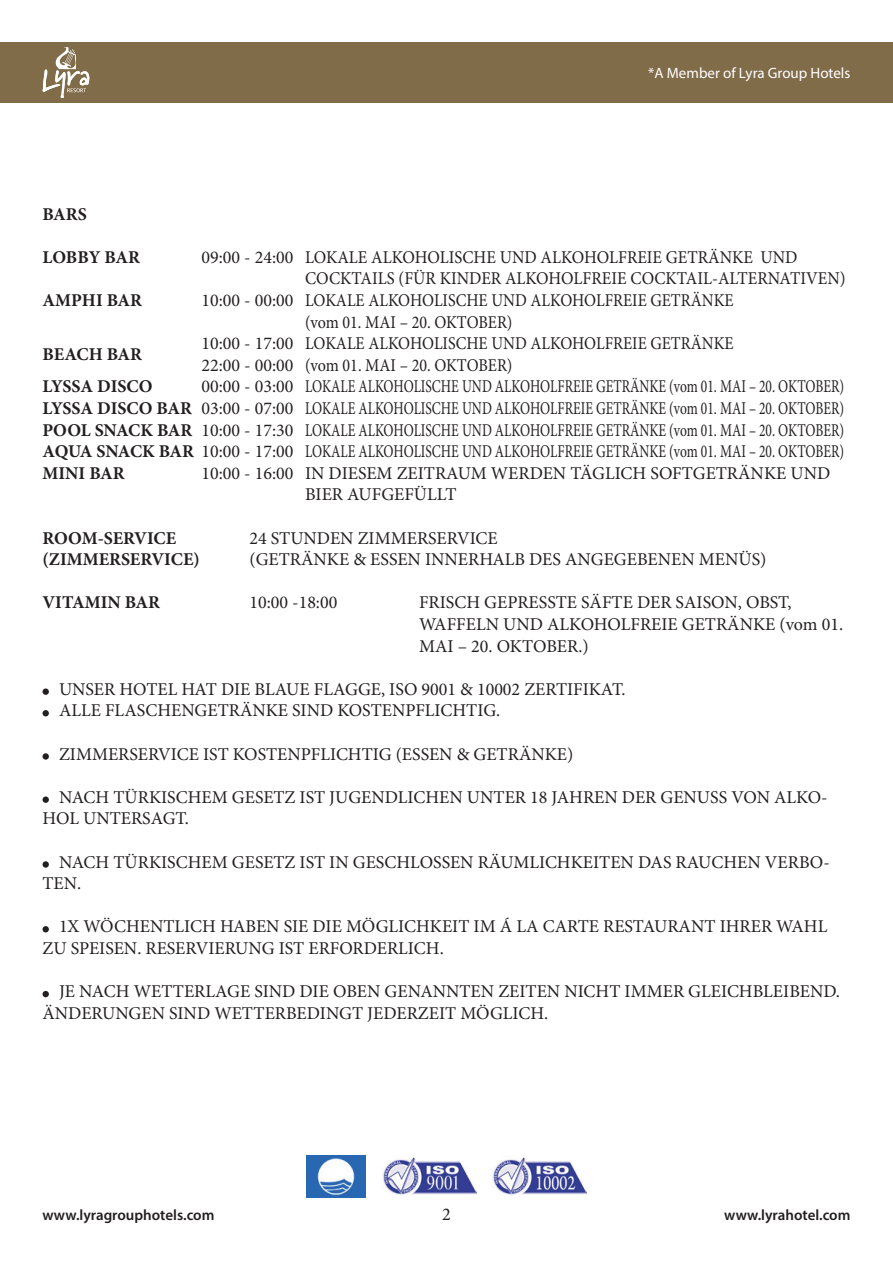
<style>
.page{position:relative;width:893px;height:1263px;background:#fff}
.page>*{position:absolute;margin:0;border:0;box-sizing:border-box;transform-origin:0 0}
.t1{font:18px/21.6px "Minion Pro";color:#231f20}
.t2{font:700 18px "Minion Pro";color:#231f20}
.t3{font:600 15px "Myriad Pro";color:#231f20}
.t4{font:15px "Myriad Pro";color:#fff}
.s1{font-weight:700}
</style>
<div class="page">
<div style="left:43px;top:688px;width:6px;height:7px;background:#231f20;border-radius:50%"></div>
<svg style="left:43px;top:710px;width:6px;height:6px"></svg>
<div style="left:43px;top:753px;width:6px;height:7px;background:#231f20;border-radius:50%"></div>
<div style="left:43px;top:796px;width:6px;height:7px;background:#231f20;border-radius:50%"></div>
<div style="left:43px;top:861px;width:6px;height:7px;background:#231f20;border-radius:50%"></div>
<svg style="left:43px;top:926px;width:6px;height:6px"></svg>
<svg style="left:43px;top:991px;width:6px;height:6px"></svg>
<div style="left:0;top:43px;width:893px;height:60px;background:#816c4a"></div>
<svg style="left:43px;top:47px;width:46px;height:51px"></svg>
<img style="left:306px;top:1155px;width:60px;height:43px">
<img style="left:382px;top:1157px;width:94px;height:38px">
<img style="left:492px;top:1157px;width:95px;height:38px">
<p class="t4" style="left:648px;top:64px;width:204px">*A Member of Lyra Group Hotels</p>
<p class="t2" style="left:43px;top:201px;width:46px">BARS</p>
<p class="t2" style="left:43px;top:244px;width:99px">LOBBY BAR</p>
<p class="t1" style="left:305px;top:246px;width:542px;text-indent:-104px">09:00 - 24:00 LOKALE ALKOHOLISCHE UND ALKOHOLFREIE GETRÄNKE UND<br>COCKTAILS (FÜR KINDER ALKOHOLFREIE COCKTAIL-ALTERNATIVEN)</p>
<p class="t2" style="left:43px;top:288px;width:101px">AMPHI BAR</p>
<p class="t1" style="left:305px;top:290px;width:430px;text-indent:-103px">10:00 - 00:00 LOKALE ALKOHOLISCHE UND ALKOHOLFREIE GETRÄNKE (vom 01. MAI – 20. OKTOBER)</p>
<p class="t2" style="left:43px;top:341px;width:101px">BEACH BAR</p>
<p class="t1" style="left:202px;top:333px;width:534px">10:00 - 17:00 LOKALE ALKOHOLISCHE UND ALKOHOLFREIE GETRÄNKE<br>22:00 - 00:00 (vom 01. MAI – 20. OKTOBER)</p>
<p class="t1" style="left:43px;top:376px;width:803px;text-align:justify;text-indent:159px">00:00 - 03:00 LOKALE ALKOHOLISCHE UND ALKOHOLFREIE GETRÄNKE (vom 01. MAI – 20. OKTOBER)<br><span class="s1">LYSSA DISCO BAR</span> 03:00 - 07:00 LOKALE ALKOHOLISCHE UND ALKOHOLFREIE GETRÄNKE (vom 01. MAI – 20. OKTOBER)<br><span class="s1">POOL SNACK BAR</span> 10:00 - 17:30 LOKALE ALKOHOLISCHE UND ALKOHOLFREIE GETRÄNKE (vom 01. MAI – 20. OKTOBER)<br><span class="s1">AQUA SNACK BAR</span> 10:00 - 17:00 LOKALE ALKOHOLISCHE UND ALKOHOLFREIE GETRÄNKE (vom 01. MAI – 20. OKTOBER)<br><span class="s1">MINI BAR</span></p>
<p class="t2" style="left:43px;top:374px;width:112px">LYSSA DISCO</p>
<p class="t1" style="left:305px;top:462px;width:527px;text-indent:-104px">10:00 - 16:00 IN DIESEM ZEITRAUM WERDEN TÄGLICH SOFTGETRÄNKE UND<br>BIER AUFGEFÜLLT</p>
<p class="t2" style="left:43px;top:525px;width:135px">ROOM-SERVICE</p>
<p class="t1" style="left:250px;top:527px;width:250px">24 STUNDEN ZIMMERSERVICE</p>
<p class="t2" style="left:43px;top:547px;width:159px">(ZIMMERSERVICE)</p>
<p class="t1" style="left:250px;top:549px;width:518px">(GETRÄNKE &amp; ESSEN INNERHALB DES ANGEGEBENEN MENÜS)</p>
<p class="t2" style="left:43px;top:590px;width:119px">VITAMIN BAR</p>
<p class="t1" style="left:250px;top:592px;width:89px">10:00 -18:00</p>
<p class="t1" style="left:419px;top:592px;width:426px">FRISCH GEPRESSTE SÄFTE DER SAISON, OBST,<br>WAFFELN UND ALKOHOLFREIE GETRÄNKE (vom 01.<br>MAI – 20. OKTOBER.)</p>
<p class="t1" style="left:59px;top:678px;width:568px">UNSER HOTEL HAT DIE BLAUE FLAGGE, ISO 9001 &amp; 10002 ZERTIFIKAT.<br>ALLE FLASCHENGETRÄNKE SIND KOSTENPFLICHTIG.</p>
<p class="t1" style="left:59px;top:743px;width:516px">ZIMMERSERVICE IST KOSTENPFLICHTIG (ESSEN &amp; GETRÄNKE)</p>
<p class="t1" style="left:43px;top:786px;width:786px;text-indent:17px">NACH TÜRKISCHEM GESETZ IST JUGENDLICHEN UNTER 18 JAHREN DER GENUSS VON ALKO-<br>HOL UNTERSAGT.</p>
<p class="t1" style="left:43px;top:851px;width:789px;text-indent:17px">NACH TÜRKISCHEM GESETZ IST IN GESCHLOSSEN RÄUMLICHKEITEN DAS RAUCHEN VERBO-<br>TEN.</p>
<p class="t1" style="left:43px;top:916px;width:786px;text-indent:17px">1X WÖCHENTLICH HABEN SIE DIE MÖGLICHKEIT IM Á LA CARTE RESTAURANT IHRER WAHL<br>ZU SPEISEN. RESERVIERUNG IST ERFORDERLICH.</p>
<p class="t1" style="left:43px;top:981px;width:799px;text-indent:17px">JE NACH WETTERLAGE SIND DIE OBEN GENANNTEN ZEITEN NICHT IMMER GLEICHBLEIBEND.<br>ÄNDERUNGEN SIND WETTERBEDINGT JEDERZEIT MÖGLICH.</p>
<p class="t3" style="left:43px;top:1206px;width:173px">www.lyragrouphotels.com</p>
<p class="t1" style="left:442px;top:1204px;width:10px">2</p>
<p class="t3" style="left:724px;top:1206px;width:128px">www.lyrahotel.com</p>
</div>
